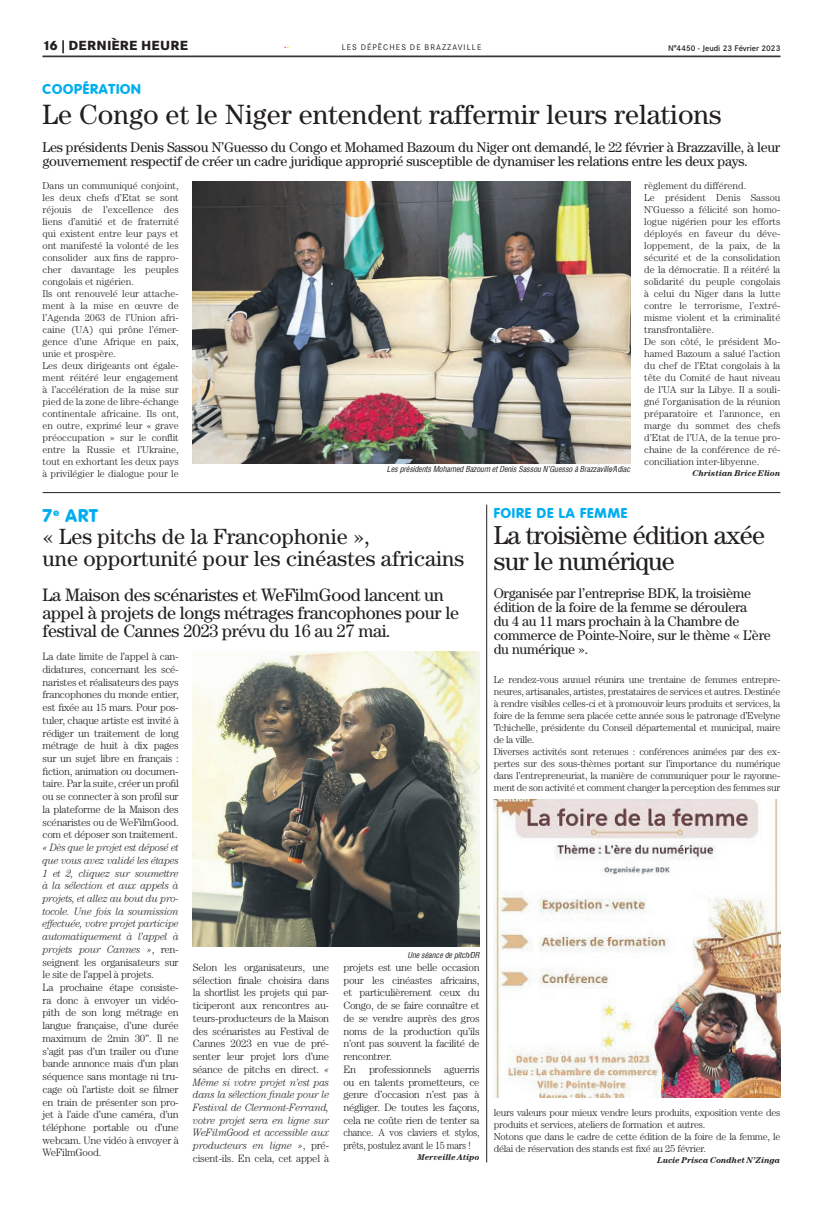
<style>
.page{position:relative;width:823px;height:1205px;background:#fff}
.page>*{position:absolute;margin:0;border:0;box-sizing:border-box;transform-origin:0 0}
.t1{font:28px "Century";color:#231f20}
.t2{font:26px/26px "Century";letter-spacing:-.025em;color:#231f20}
.t3{font:22px/22px "Century";color:#231f20}
.t4{font:18px/18px "Century";letter-spacing:-.02em;color:#231f20}
.t5{font:800 18px "Corporate Rounded";color:#00aeef}
.t6{font:14px/14px "Century";letter-spacing:-.02em;color:#231f20}
.t7{font:800 14px "Corporate Rounded";letter-spacing:.06em;color:#00aeef}
.t8{font:800 13px "Corporate SBQ";letter-spacing:.02em;color:#231f20}
.t9{font:11px "Century";color:#ed028c}
.t10{font:300 10.6px/12.7px "Century";letter-spacing:-.025em;color:#231f20;text-align:justify}
.t11{font:300 10px/12px "Century";color:#231f20}
.t12{font:300 10px/12px "Century";letter-spacing:-.025em;color:#231f20}
.t13{font:italic 700 8.5px "Century";color:#231f20}
.t14{font:italic 8px "Corporate Condensed";color:#231f20}
.t15{font:500 8px "Corporate SBQ";color:#231f20}
.t16{font:8px "Corporate SBQ";letter-spacing:.135em;color:#231f20}
.s1{color:#ffd500}
.s2{font-style:italic}
</style>
<div class="page">
<hr style="left:43px;top:56px;width:737px;height:1px;background:#231f20">
<img style="left:193px;top:652px;width:286px;height:294px">
<hr style="left:486px;top:505px;width:1px;height:657px;background:#231f20">
<img style="left:493px;top:799px;width:287px;height:299px">
<hr style="left:43px;top:492px;width:737px;height:1px;background:#231f20">
<img style="left:193px;top:181px;width:436px;height:283px">
<p class="t8" style="left:43px;top:38px;width:147px">16 | DERNIÈRE HEURE</p>
<p class="t16" style="left:341px;top:43px;width:141px">LES DÉPÊCHES DE BRAZZAVILLE</p>
<p class="t15" style="left:667px;top:43px;width:114px">N°4450 - Jeudi 23 Février 2023</p>
<p class="t9" style="left:284px;top:38px;width:7px">.<span class="s1">.</span></p>
<h3 class="t7" style="left:43px;top:81px;width:100px">COOPÉRATION</h3>
<h1 class="t1" style="left:43px;top:98px;width:680px">Le Congo et le Niger entendent raffermir leurs relations</h1>
<p class="t6" style="left:43px;top:140px;width:739px">Les présidents Denis Sassou N’Guesso du Congo et Mohamed Bazoum du Niger ont demandé, le 22 février à Brazzaville, à leur gouvernement respectif de créer un cadre juridique approprié susceptible de dynamiser les relations entre les deux pays.</p>
<p class="t11" style="left:43px;top:179px;width:138px">Dans un communiqué conjoint, les deux chefs d’Etat se sont réjouis de l’excellence des liens d’amitié et de fraternité qui existent entre leur pays et ont manifesté la volonté de les consolider aux fins de rappro&shy;cher davantage les peuples congolais et nigérien.<br>Ils ont renouvelé leur attache&shy;ment à la mise en œuvre de l’Agenda 2063 de l’Union afri&shy;caine (UA) qui prône l’émer&shy;gence d’une Afrique en paix, unie et prospère.<br>Les deux dirigeants ont égale&shy;ment réitéré leur engagement à l’accélération de la mise sur pied de la zone de libre-échange continentale africaine. Ils ont, en outre, exprimé leur « grave préoccupation » sur le conflit entre la Russie et l’Ukraine, tout en exhortant les deux pays à privilégier le dialogue pour le</p>
<p class="t11" style="left:643px;top:179px;width:138px">règlement du différend.<br>Le président Denis Sassou<br>N’Guesso a félicité son homo&shy;logue nigérien pour les efforts déployés en faveur du déve&shy;loppement, de la paix, de la sécurité et de la consolidation de la démocratie. Il a réitéré la solidarité du peuple congolais à celui du Niger dans la lutte contre le terrorisme, l’extré&shy;misme violent et la criminalité transfrontalière.<br>De son côté, le président Mo&shy;hamed Bazoum a salué l’action du chef de l’Etat congolais à la tête du Comité de haut niveau de l’UA sur la Libye. Il a souli&shy;gné l’organisation de la réunion préparatoire et l’annonce, en marge du sommet des chefs d’Etat de l’UA, de la tenue pro&shy;chaine de la conférence de ré&shy;conciliation inter-libyenne.</p>
<p class="t14" style="left:386px;top:464px;width:244px">Les présidents Mohamed Bazoum et Denis Sassou N’Guesso à Brazzaville/Adiac</p>
<p class="t13" style="left:692px;top:468px;width:89px">Christian Brice Elion</p>
<h3 class="t5" style="left:43px;top:505px;width:57px">7<sup>e</sup> ART</h3>
<h3 class="t3" style="left:43px;top:525px;width:423px">« Les pitchs de la Francophonie »,<br>une opportunité pour les cinéastes africains</h3>
<h3 class="t4" style="left:43px;top:585px;width:418px">La Maison des scénaristes et WeFilmGood lancent un appel à projets de longs métrages francophones pour le festival de Cannes 2023 prévu du 16 au 27 mai.</h3>
<p class="t10" style="left:43px;top:650px;width:138px">La date limite de l’appel à can&shy;didatures, concernant les scé&shy;naristes et réalisateurs des pays francophones du monde entier, est fixée au 15 mars. Pour pos&shy;tuler, chaque artiste est invité à rédiger un traitement de long métrage de huit à dix pages sur un sujet libre en français : fiction, animation ou documen&shy;taire. Par la suite, créer un profil ou se connecter à son profil sur la plateforme de la Maison des scénaristes ou de WeFilmGood. com et déposer son traitement.</p>
<p class="t10" style="left:43px;top:841px;width:138px;text-align:left"><span class="s2">« Dès que le projet est déposé et que vous avez validé les étapes<br>1 et 2, cliquez sur soumettre à la sélection et aux appels à projets, et allez au bout du pro&shy;tocole. Une fois la soumission effectuée, votre projet participe automatiquement à l’appel à projets pour Cannes »</span>, ren&shy;seignent les organisateurs sur le site de l’appel à projets.<br>La prochaine étape consiste&shy;ra donc à envoyer un vidéo&shy;pith de son long métrage en langue française, d’une durée maximum de 2min 30”. Il ne s’agit pas d’un trailer ou d’une bande annonce mais d’un plan séquence sans montage ni tru&shy;cage où l’artiste doit se filmer en train de présenter son pro&shy;jet à l’aide d’une caméra, d’un téléphone portable ou d’une webcam. Une vidéo à envoyer à<br>WeFilmGood.</p>
<p class="t14" style="left:407px;top:950px;width:74px">Une séance de pitch/DR</p>
<p class="t10" style="left:193px;top:961px;width:138px">Selon les organisateurs, une sélection finale choisira dans la shortlist les projets qui par&shy;ticiperont aux rencontres au&shy;teurs-producteurs de la Maison des scénaristes au Festival de Cannes 2023 en vue de pré&shy;senter leur projet lors d’une séance de pitchs en direct. <span class="s2">« Même si votre projet n’est pas dans la sélection finale pour le Festival de Clermont-Ferrand, votre projet sera en ligne sur WeFilmGood et accessible aux producteurs en ligne »</span>, pré&shy;cisent-ils. En cela, cet appel à</p>
<p class="t10" style="left:343px;top:961px;width:138px;text-align:left">projets est une belle occasion pour les cinéastes africains, et particulièrement ceux du<br>Congo, de se faire connaître et de se vendre auprès des gros noms de la production qu’ils n’ont pas souvent la facilité de rencontrer.<br>En professionnels aguerris ou en talents prometteurs, ce genre d’occasion n’est pas à négliger. De toutes les façons, cela ne coûte rien de tenter sa chance. A vos claviers et stylos, prêts, postulez avant le 15 mars !</p>
<p class="t13" style="left:417px;top:1152px;width:63px">Merveille Atipo</p>
<h3 class="t7" style="left:493px;top:505px;width:135px">FOIRE DE LA FEMME</h3>
<h2 class="t2" style="left:493px;top:521px;width:273px">La troisième édition axée sur le numérique</h2>
<h3 class="t6" style="left:493px;top:586px;width:278px">Organisée par l’entreprise BDK, la troisième édition de la foire de la femme se déroulera<br>du 4 au 11 mars prochain à la Chambre de commerce de Pointe-Noire, sur le thème « L’ère du numérique ».</h3>
<p class="t12" style="left:493px;top:674px;width:288px">Le rendez-vous annuel réunira une trentaine de femmes entrepre&shy;neures, artisanales, artistes, prestataires de services et autres. Destinée à rendre visibles celles-ci et à promouvoir leurs produits et services, la foire de la femme sera placée cette année sous le patronage d’Evelyne Tchichelle, présidente du Conseil départemental et municipal, maire de la ville.<br>Diverses activités sont retenues : conférences animées par des ex&shy;pertes sur des sous-thèmes portant sur l’importance du numérique dans l’entrepreneuriat, la manière de communiquer pour le rayonne&shy;ment de son activité et comment changer la perception des femmes sur</p>
<p class="t12" style="left:493px;top:1106px;width:288px">leurs valeurs pour mieux vendre leurs produits, exposition vente des produits et services, ateliers de formation et autres.<br>Notons que dans le cadre de cette édition de la foire de la femme, le délai de réservation des stands est fixé au 25 février.</p>
<p class="t13" style="left:656px;top:1154px;width:125px">Lucie Prisca Condhet N’Zinga</p>
</div>
